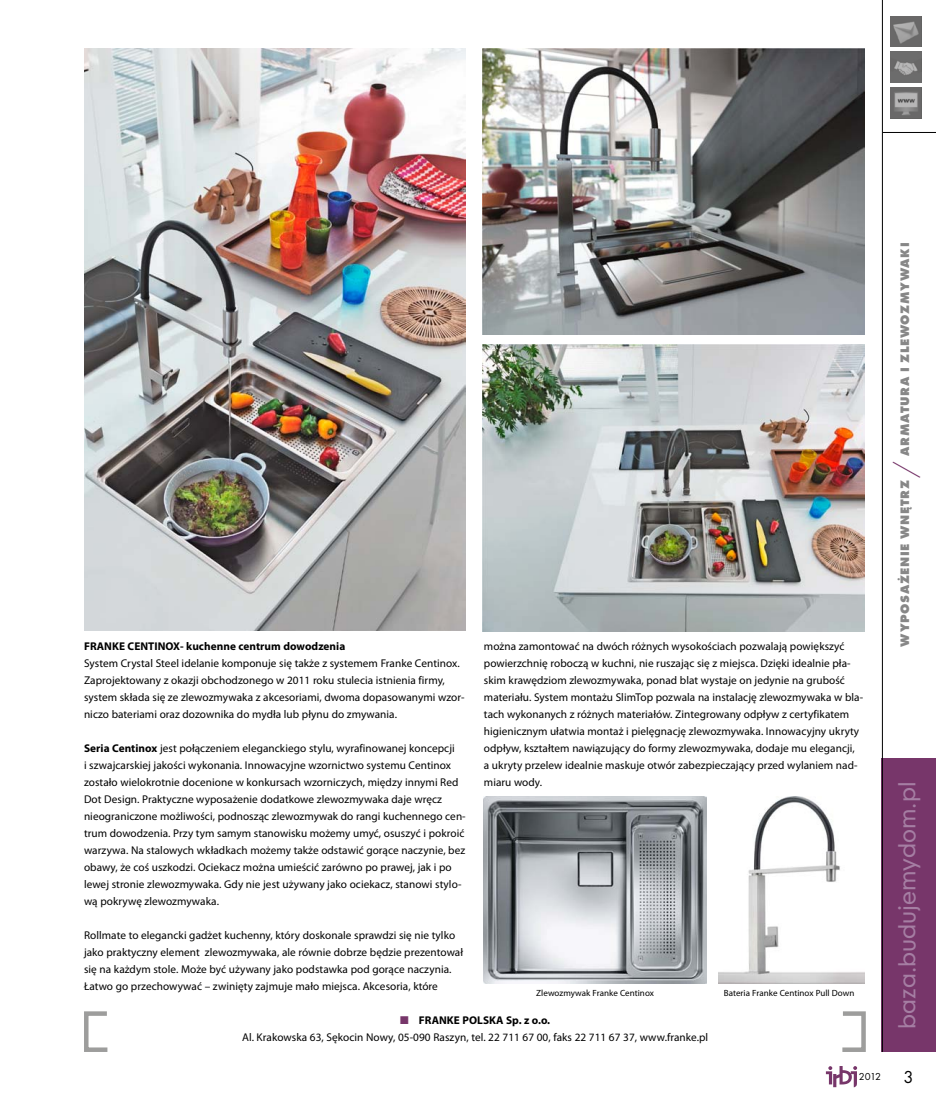
<style>
.page{position:relative;width:936px;height:1106px;background:#fff}
.page>*{position:absolute;margin:0;border:0;box-sizing:border-box;transform-origin:0 0}
.t1{font:30px "Futura TEE Ligh";color:#77366a}
.t2{font:22.5px "Geometric 706 Md EU";color:#a57ea3}
.t3{font:18px "Futura TEE";color:#000}
.t4{font:700 12.75px "Futura TEE Extr";letter-spacing:.05em;color:#878787}
.t5{font:11.25px/17px "Myriad Pro";letter-spacing:.005em;color:#000}
.t6{font:700 11.25px "Myriad Pro";letter-spacing:.005em;color:#000}
.t7{font:10.5px "Futura TEE";color:#000}
.t8{font:9px "Myriad Pro";letter-spacing:.005em;color:#000}
.s1{font-weight:700}
.s2{color:#77366a}
</style>
<div class="page">
<svg style="left:825px;top:1066px;width:32px;height:21px"></svg>
<div style="left:881px;top:758px;width:54px;height:294px;background:#77366a"></div>
<hr style="left:881px;top:0;width:1px;height:1052px;background:#000">
<hr style="left:882px;top:132px;width:53px;height:1px;background:#000">
<svg style="left:890px;top:16px;width:30px;height:31px"></svg>
<svg style="left:890px;top:52px;width:30px;height:30px"></svg>
<svg style="left:890px;top:88px;width:30px;height:30px"></svg>
<svg style="left:84px;top:1011px;width:24px;height:41px"></svg>
<svg style="left:842px;top:1011px;width:24px;height:41px"></svg>
<img style="left:84px;top:48px;width:382px;height:583px">
<img style="left:483px;top:48px;width:381px;height:286px">
<img style="left:483px;top:344px;width:381px;height:287px">
<img style="left:718px;top:796px;width:146px;height:187px">
<img style="left:484px;top:796px;width:222px;height:187px">
<p class="t6" style="left:84px;top:638px;width:263px">FRANKE CENTINOX- kuchenne centrum dowodzenia</p>
<p class="t5" style="left:84px;top:654px;width:382px">System Crystal Steel idelanie komponuje się także z systemem Franke Centinox.<br>Zaprojektowany z okazji obchodzonego w 2011 roku stulecia istnienia firmy, system składa się ze zlewozmywaka z akcesoriami, dwoma dopasowanymi wzor&shy;niczo bateriami oraz dozownika do mydła lub płynu do zmywania.</p>
<p class="t5" style="left:84px;top:739px;width:383px"><span class="s1">Seria Centinox</span> jest połączeniem eleganckiego stylu, wyrafinowanej koncepcji<br>i szwajcarskiej jakości wykonania. Innowacyjne wzornictwo systemu Centinox zostało wielokrotnie docenione w konkursach wzorniczych, między innymi Red Dot Design. Praktyczne wyposażenie dodatkowe zlewozmywaka daje wręcz nieograniczone możliwości, podnosząc zlewozmywak do rangi kuchennego cen&shy;trum dowodzenia. Przy tym samym stanowisku możemy umyć, osuszyć i pokroić warzywa. Na stalowych wkładkach możemy także odstawić gorące naczynie, bez obawy, że coś uszkodzi. Ociekacz można umieścić zarówno po prawej, jak i po lewej stronie zlewozmywaka. Gdy nie jest używany jako ociekacz, stanowi stylo&shy;wą pokrywę zlewozmywaka.</p>
<p class="t5" style="left:84px;top:926px;width:380px">Rollmate to elegancki gadżet kuchenny, który doskonale sprawdzi się nie tylko jako praktyczny element zlewozmywaka, ale równie dobrze będzie prezentował się na każdym stole. Może być używany jako podstawka pod gorące naczynia.<br>Łatwo go przechowywać – zwinięty zajmuje mało miejsca. Akcesoria, które</p>
<p class="t5" style="left:484px;top:637px;width:381px">można zamontować na dwóch różnych wysokościach pozwalają powiększyć powierzchnię roboczą w kuchni, nie ruszając się z miejsca. Dzięki idealnie pła&shy;skim krawędziom zlewozmywaka, ponad blat wystaje on jedynie na grubość materiału. System montażu SlimTop pozwala na instalację zlewozmywaka w bla&shy;tach wykonanych z różnych materiałów. Zintegrowany odpływ z certyfikatem higienicznym ułatwia montaż i pielęgnację zlewozmywaka. Innowacyjny ukryty odpływ, kształtem nawiązujący do formy zlewozmywaka, dodaje mu elegancji,<br>a ukryty przelew idealnie maskuje otwór zabezpieczający przed wylaniem nad&shy;miaru wody.</p>
<p class="t8" style="left:536px;top:987px;width:119px">Zlewozmywak Franke Centinox</p>
<p class="t8" style="left:723px;top:987px;width:132px">Bateria Franke Centinox Pull Down</p>
<p class="t5" style="left:242px;top:1011px;width:467px;text-align:center"><span class="s2">■</span> <span class="s1">FRANKE POLSKA Sp. z o.o.<br></span>Al. Krakowska 63, Sękocin Nowy, 05-090 Raszyn, tel. 22 711 67 00, faks 22 711 67 37, www.franke.pl</p>
<p class="t7" style="left:858px;top:1070px;width:24px">2012</p>
<p class="t4" style="left:897px;top:456px;width:215px;rotate:-90deg">ARMATURA I ZLEWOZMYWAKI</p>
<h1 class="t1" style="left:888px;top:478px;width:18px;rotate:-90deg">/</h1>
<p class="t4" style="left:897px;top:646px;width:168px;rotate:-90deg">WYPOSAŻENIE WNĘTRZ</p>
<h2 class="t2" style="left:892px;top:1028px;width:249px;rotate:-90deg">baza.budujemydom.pl</h2>
<h3 class="t3" style="left:903px;top:1065px;width:12px">3</h3>
</div>
